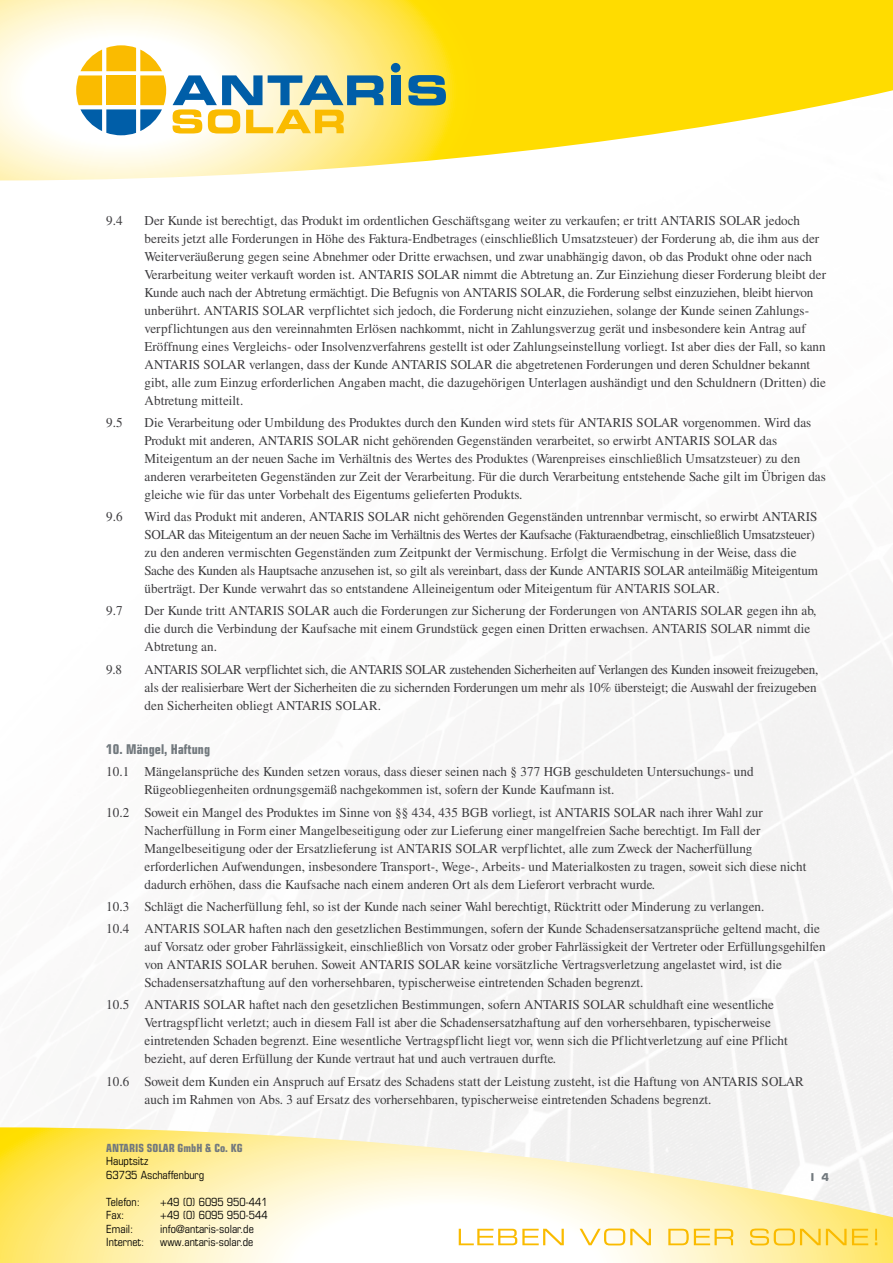
<style>
.page{position:relative;width:893px;height:1263px;background:#fff}
.page>*{position:absolute;margin:0;border:0;box-sizing:border-box;transform-origin:0 0}
.t1{font:13.5px/18px "Times LTCE";letter-spacing:.005em;color:#3e3d40}
.t2{font:700 condensed 13.5px "Eurostile LTCE";letter-spacing:.005em;color:#72797e}
.t3{font:condensed 11.25px/13.5px "Eurostile LTCE";color:#000}
.t4{font:700 condensed 11.25px "Eurostile LTCE";color:#72797e}
.t5{font:700 10.5px "Eurostile LTCE";color:#72797e}
</style>
<div class="page">
<svg style="left:0;top:0;width:893px;height:180px"></svg>
<svg style="left:0;top:1127px;width:893px;height:136px"></svg>
<svg style="left:459px;top:1229px;width:105px;height:16px"></svg>
<svg style="left:580px;top:1228px;width:71px;height:17px"></svg>
<svg style="left:668px;top:1229px;width:65px;height:16px"></svg>
<svg style="left:750px;top:1228px;width:118px;height:17px;background:#fddd64"></svg>
<svg style="left:875px;top:1229px;width:2px;height:16px"></svg>
<div style="left:391px;top:63px;width:9px;height:10px;background:#005ea8;border-radius:50%"></div>
<div style="left:391px;top:75px;width:9px;height:30px;background:#005ea8"></div>
<svg style="left:408px;top:75px;width:38px;height:30px"></svg>
<svg style="left:173px;top:75px;width:210px;height:59px;background:#b8c19a"></svg>
<svg style="left:76px;top:45px;width:90px;height:90px"></svg>
<p class="t1" style="left:106px;top:211px;width:18px">9.4</p>
<p class="t1" style="left:145px;top:211px;width:683px">Der Kunde ist berechtigt, das Produkt im ordentlichen Geschäftsgang weiter zu verkaufen; er tritt ANTARIS SOLAR jedoch bereits jetzt alle Forderungen in Höhe des Faktura-Endbetrages (einschließlich Umsatzsteuer) der Forderung ab, die ihm aus der Weiterveräußerung gegen seine Abnehmer oder Dritte erwachsen, und zwar unabhängig davon, ob das Produkt ohne oder nach Verarbeitung weiter verkauft worden ist. ANTARIS SOLAR nimmt die Abtretung an. Zur Einziehung dieser Forderung bleibt der Kunde auch nach der Abtretung ermächtigt. Die Befugnis von ANTARIS SOLAR, die Forderung selbst einzuziehen, bleibt hiervon unberührt. ANTARIS SOLAR verpflichtet sich jedoch, die Forderung nicht einzuziehen, solange der Kunde seinen Zahlungs&shy;verpflichtungen aus den vereinnahmten Erlösen nachkommt, nicht in Zahlungsverzug gerät und insbesondere kein Antrag auf Eröffnung eines Vergleichs- oder Insolvenzverfahrens gestellt ist oder Zahlungseinstellung vorliegt. Ist aber dies der Fall, so kann ANTARIS SOLAR verlangen, dass der Kunde ANTARIS SOLAR die abgetretenen Forderungen und deren Schuldner bekannt gibt, alle zum Einzug erforderlichen Angaben macht, die dazugehörigen Unterlagen aushändigt und den Schuldnern (Dritten) die Abtretung mitteilt.</p>
<p class="t1" style="left:106px;top:413px;width:18px">9.5</p>
<p class="t1" style="left:145px;top:413px;width:683px">Die Verarbeitung oder Umbildung des Produktes durch den Kunden wird stets für ANTARIS SOLAR vorgenommen. Wird das Produkt mit anderen, ANTARIS SOLAR nicht gehörenden Gegenständen verarbeitet, so erwirbt ANTARIS SOLAR das Miteigentum an der neuen Sache im Verhältnis des Wertes des Produktes (Warenpreises einschließlich Umsatzsteuer) zu den anderen verarbeiteten Gegenständen zur Zeit der Verarbeitung. Für die durch Verarbeitung entstehende Sache gilt im Übrigen das gleiche wie für das unter Vorbehalt des Eigentums gelieferten Produkts.</p>
<p class="t1" style="left:106px;top:508px;width:18px">9.6</p>
<p class="t1" style="left:145px;top:508px;width:675px">Wird das Produkt mit anderen, ANTARIS SOLAR nicht gehörenden Gegenständen untrennbar vermischt, so erwirbt ANTARIS SOLAR das Miteigentum an der neuen Sache im Verhältnis des Wertes der Kaufsache (Fakturaendbetrag, einschließlich Umsatzsteuer) zu den anderen vermischten Gegenständen zum Zeitpunkt der Vermischung. Erfolgt die Vermischung in der Weise, dass die Sache des Kunden als Hauptsache anzusehen ist, so gilt als vereinbart, dass der Kunde ANTARIS SOLAR anteilmäßig Miteigentum überträgt. Der Kunde verwahrt das so entstandene Alleineigentum oder Miteigentum für ANTARIS SOLAR.</p>
<p class="t1" style="left:106px;top:602px;width:18px">9.7</p>
<p class="t1" style="left:145px;top:602px;width:673px">Der Kunde tritt ANTARIS SOLAR auch die Forderungen zur Sicherung der Forderungen von ANTARIS SOLAR gegen ihn ab, die durch die Verbindung der Kaufsache mit einem Grundstück gegen einen Dritten erwachsen. ANTARIS SOLAR nimmt die<br>Abtretung an.</p>
<p class="t1" style="left:106px;top:660px;width:17px">9.8</p>
<p class="t1" style="left:145px;top:660px;width:675px;text-align:justify">ANTARIS SOLAR verpflichtet sich, die ANTARIS SOLAR zustehenden Sicherheiten auf Verlangen des Kunden insoweit freizugeben, als der realisierbare Wert der Sicherheiten die zu sichernden Forderungen um mehr als 10% übersteigt; die Auswahl der freizugeben den Sicherheiten obliegt ANTARIS SOLAR.</p>
<p class="t2" style="left:106px;top:741px;width:105px">10. Mängel, Haftung</p>
<p class="t1" style="left:145px;top:763px;width:610px;text-indent:-38px">10.1 Mängelansprüche des Kunden setzen voraus, dass dieser seinen nach § 377 HGB geschuldeten Untersuchungs- und<br>Rügeobliegenheiten ordnungsgemäß nachgekommen ist, sofern der Kunde Kaufmann ist.</p>
<p class="t1" style="left:145px;top:803px;width:663px;text-indent:-38px">10.2 Soweit ein Mangel des Produktes im Sinne von §§ 434, 435 BGB vorliegt, ist ANTARIS SOLAR nach ihrer Wahl zur Nacherfüllung in Form einer Mangelbeseitigung oder zur Lieferung einer mangelfreien Sache berechtigt. Im Fall der Mangelbeseitigung oder der Ersatzlieferung ist ANTARIS SOLAR verpflichtet, alle zum Zweck der Nacherfüllung erforderlichen Aufwendungen, insbesondere Transport-, Wege-, Arbeits- und Materialkosten zu tragen, soweit sich diese nicht dadurch erhöhen, dass die Kaufsache nach einem anderen Ort als dem Lieferort verbracht wurde.</p>
<p class="t1" style="left:106px;top:895px;width:715px;line-height:22.2px">10.3 Schlägt die Nacherfüllung fehl, so ist der Kunde nach seiner Wahl berechtigt, Rücktritt oder Minderung zu verlangen.<br>10.4 ANTARIS SOLAR haften nach den gesetzlichen Bestimmungen, sofern der Kunde Schadensersatzansprüche geltend macht, die</p>
<p class="t1" style="left:145px;top:937px;width:682px">auf Vorsatz oder grober Fahrlässigkeit, einschließlich von Vorsatz oder grober Fahrlässigkeit der Vertreter oder Erfüllungsgehilfen von ANTARIS SOLAR beruhen. Soweit ANTARIS SOLAR keine vorsätzliche Vertragsverletzung angelastet wird, ist die<br>Schadensersatzhaftung auf den vorhersehbaren, typischerweise eintretenden Schaden begrenzt.</p>
<p class="t1" style="left:145px;top:996px;width:645px;text-indent:-38px">10.5 ANTARIS SOLAR haftet nach den gesetzlichen Bestimmungen, sofern ANTARIS SOLAR schuldhaft eine wesentliche Vertragspflicht verletzt; auch in diesem Fall ist aber die Schadensersatzhaftung auf den vorhersehbaren, typischerweise eintretenden Schaden begrenzt. Eine wesentliche Vertragspflicht liegt vor, wenn sich die Pflichtverletzung auf eine Pflicht bezieht, auf deren Erfüllung der Kunde vertraut hat und auch vertrauen durfte.</p>
<p class="t1" style="left:145px;top:1072px;width:661px;text-indent:-38px">10.6 Soweit dem Kunden ein Anspruch auf Ersatz des Schadens statt der Leistung zusteht, ist die Haftung von ANTARIS SOLAR auch im Rahmen von Abs. 3 auf Ersatz des vorhersehbaren, typischerweise eintretenden Schadens begrenzt.</p>
<p class="t4" style="left:106px;top:1141px;width:138px">ANTARIS SOLAR GmbH &amp; Co. KG</p>
<p class="t3" style="left:106px;top:1154px;width:99px">Hauptsitz<br>63735 Aschaffenburg</p>
<p class="t3" style="left:106px;top:1195px;width:35px">Telefon:</p>
<p class="t3" style="left:160px;top:1195px;width:109px">+49 (0) 6095 950-441</p>
<p class="t3" style="left:106px;top:1208px;width:20px">Fax:</p>
<p class="t3" style="left:160px;top:1208px;width:109px">+49 (0) 6095 950-544</p>
<p class="t3" style="left:106px;top:1222px;width:29px">Email:</p>
<p class="t3" style="left:160px;top:1222px;width:95px">info@antaris-solar.de</p>
<p class="t3" style="left:106px;top:1235px;width:40px">Internet:</p>
<p class="t3" style="left:160px;top:1235px;width:95px">www.antaris-solar.de</p>
<p class="t5" style="left:811px;top:1171px;width:20px">I 4</p>
</div>
